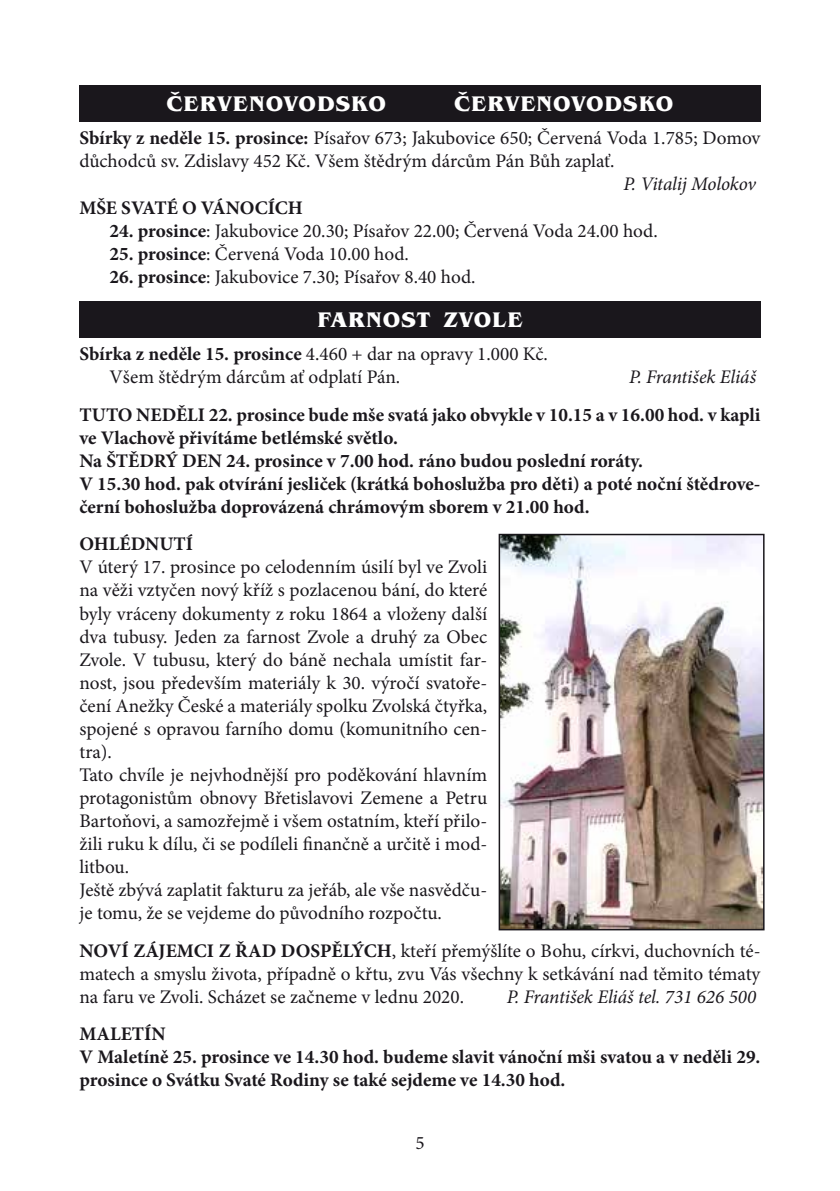
<style>
.page{position:relative;width:840px;height:1191px;background:#fff}
.page>*{position:absolute;margin:0;border:0;box-sizing:border-box;transform-origin:0 0}
.t1{font:700 21.8px "Benguiat Itc TOT";letter-spacing:.045em;color:#fff}
.t2{font:19.2px/23px "Minion Pro";color:#1a171c}
.t3{font:700 19.2px/23px "Minion Pro";color:#1a171c}
.t4{font:italic 19.2px "Minion Pro";letter-spacing:-.01em;color:#1a171c}
.t5{font:19px "Minion Pro";color:#1a171c}
.s1{font-weight:700}
</style>
<div class="page">
<div style="left:79px;top:85px;width:681px;height:36px;background:#1a171c"></div>
<div style="left:79px;top:301px;width:681px;height:36px;background:#1a171c"></div>
<img style="left:501px;top:537px;width:260px;height:390px">
<div style="left:498px;top:534px;width:266px;height:396px;border:2px solid #1a171c"></div>
<p class="t1" style="left:166px;top:91px;width:221px">ČERVENOVODSKO</p>
<p class="t1" style="left:454px;top:91px;width:221px">ČERVENOVODSKO</p>
<p class="t2" style="left:79px;top:127px;width:682px"><span class="s1">Sbírky z neděle 15. prosince:</span> Písařov 673; Jakubovice 650; Červená Voda 1.785; Domov důchodců sv. Zdislavy 452 Kč. Všem štědrým dárcům Pán Bůh zaplať.</p>
<p class="t4" style="left:623px;top:171px;width:134px">P. Vitalij Molokov</p>
<p class="t3" style="left:79px;top:196px;width:225px">MŠE SVATÉ O VÁNOCÍCH</p>
<p class="t2" style="left:109px;top:219px;width:549px"><span class="s1">24. prosince</span>: Jakubovice 20.30; Písařov 22.00; Červená Voda 24.00 hod.</p>
<p class="t2" style="left:109px;top:242px;width:301px"><span class="s1">25. prosince</span>: Červená Voda 10.00 hod.</p>
<p class="t2" style="left:109px;top:265px;width:367px"><span class="s1">26. prosince</span>: Jakubovice 7.30; Písařov 8.40 hod.</p>
<p class="t1" style="left:317px;top:307px;width:206px">FARNOST ZVOLE</p>
<p class="t2" style="left:109px;top:343px;width:439px;text-indent:-30px"><span class="s1">Sbírka z neděle 15. prosince</span> 4.460 + dar na opravy 1.000 Kč.<br>Všem štědrým dárcům ať odplatí Pán.</p>
<p class="t4" style="left:629px;top:364px;width:128px">P. František Eliáš</p>
<p class="t3" style="left:79px;top:403px;width:682px">TUTO NEDĚLI 22. prosince bude mše svatá jako obvykle v 10.15 a v 16.00 hod. v kapli ve Vlachově přivítáme betlémské světlo.<br>Na ŠTĚDRÝ DEN 24. prosince v 7.00 hod. ráno budou poslední roráty.<br>V 15.30 hod. pak otvírání jesliček (krátká bohoslužba pro děti) a poté noční štědrove&shy;černí bohoslužba doprovázená chrámovým sborem v 21.00 hod.</p>
<p class="t3" style="left:79px;top:532px;width:115px">OHLÉDNUTÍ</p>
<p class="t2" style="left:79px;top:556px;width:409px">V úterý 17. prosince po celodenním úsilí byl ve Zvoli na věži vztyčen nový kříž s pozlacenou bání, do které byly vráceny dokumenty z roku 1864 a vloženy další dva tubusy. Jeden za farnost Zvole a druhý za Obec Zvole. V tubusu, který do báně nechala umístit far&shy;nost, jsou především materiály k 30. výročí svatoře&shy;čení Anežky České a materiály spolku Zvolská čtyřka, spojené s opravou farního domu (komunitního cen&shy;tra).<br>Tato chvíle je nejvhodnější pro poděkování hlavním protagonistům obnovy Břetislavovi Zemene a Petru Bartoňovi, a samozřejmě i všem ostatním, kteří přilo&shy;žili ruku k dílu, či se podíleli finančně a určitě i mod&shy;litbou.<br>Ještě zbývá zaplatit fakturu za jeřáb, ale vše nasvědču&shy;je tomu, že se vejdeme do původního rozpočtu.</p>
<p class="t2" style="left:79px;top:939px;width:682px;text-align:justify"><span class="s1">NOVÍ ZÁJEMCI Z ŘAD DOSPĚLÝCH</span>, kteří přemýšlíte o Bohu, církvi, duchovních té&shy;matech a smyslu života, případně o křtu, zvu Vás všechny k setkávání nad těmito tématy na faru ve Zvoli. Scházet se začneme v lednu 2020.</p>
<p class="t4" style="left:506px;top:983px;width:251px">P. František Eliáš tel. 731 626 500</p>
<p class="t3" style="left:79px;top:1022px;width:682px">MALETÍN<br>V Maletíně 25. prosince ve 14.30 hod. budeme slavit vánoční mši svatou a v neděli 29. prosince o Svátku Svaté Rodiny se také sejdeme ve 14.30 hod.</p>
<p class="t5" style="left:415px;top:1130px;width:11px">5</p>
</div>
